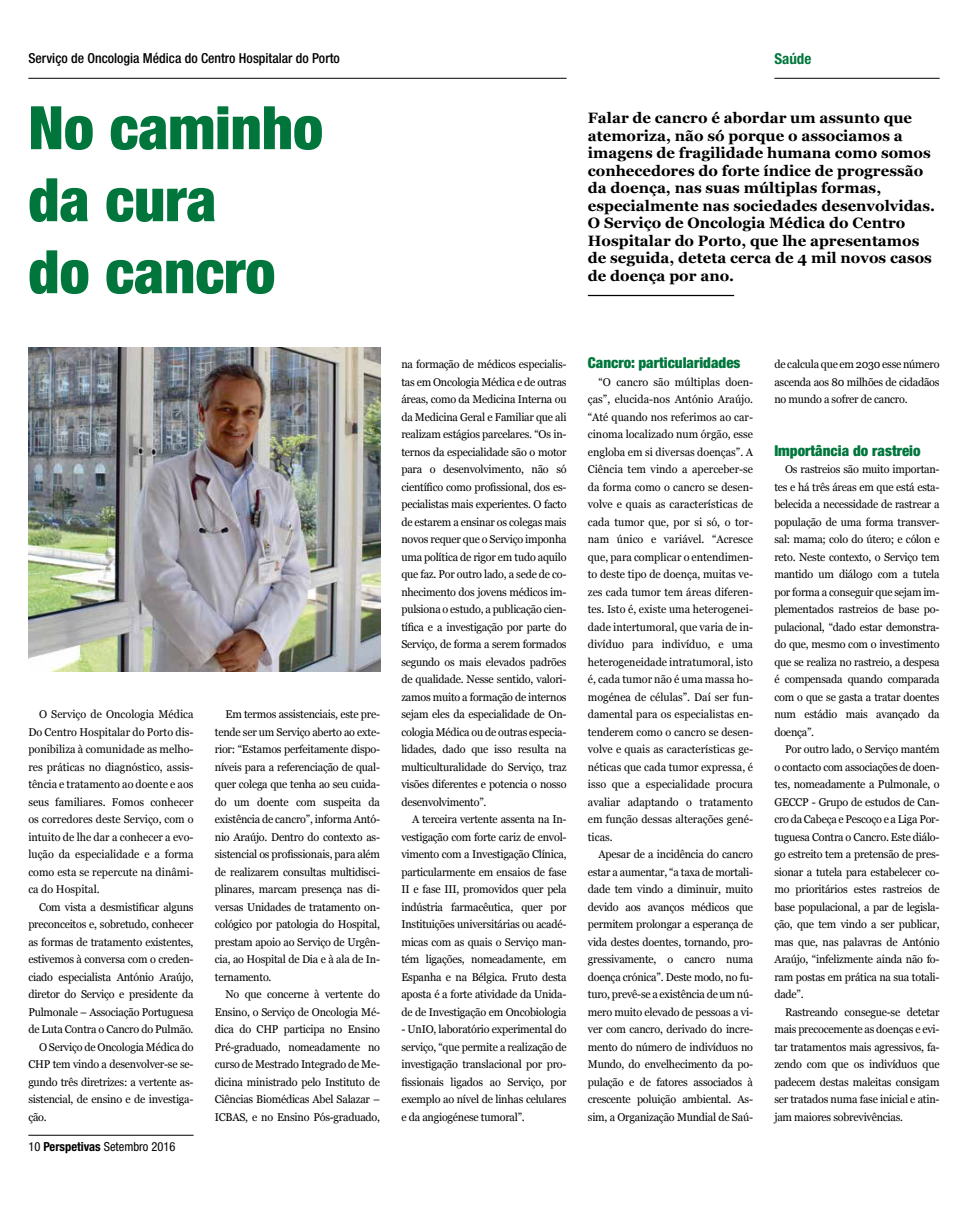
<style>
.page{position:relative;width:968px;height:1205px;background:#fff}
.page>*{position:absolute;margin:0;border:0;box-sizing:border-box;transform-origin:0 0}
.t1{font:900 condensed 60px/72px "Helvetica Neue LT Std";color:#00763c}
.t2{font:700 15px/17.5px "Georgia";color:#000}
.t3{font:900 condensed 15px "Helvetica Neue LT Std";color:#00763c}
.t4{font:700 condensed 15px "Helvetica Neue LT Std";color:#00763c}
.t5{font:500 condensed 13.75px "Helvetica Neue LT Std";color:#000}
.t6{font:condensed 12.5px "Helvetica Neue LT Std";color:#000}
.t7{font:11.25px/17.5px "Georgia";letter-spacing:-.02em;color:#000;text-align:justify;scale:.96 1}
.s1{font-weight:700}
</style>
<div class="page">
<hr style="left:774px;top:78px;width:165px;height:1px;background:#000">
<hr style="left:28px;top:78px;width:538px;height:1px;background:#000">
<hr style="left:28px;top:1135px;width:165px;height:1px;background:#000">
<hr style="left:587px;top:295px;width:147px;height:1px;background:#000">
<img style="left:28px;top:348px;width:352px;height:323px">
<p class="t5" style="left:28px;top:50px;width:313px">Serviço de Oncologia Médica do Centro Hospitalar do Porto</p>
<h1 class="t1" style="left:28px;top:91px;width:296px">No caminho da cura<br>do cancro</h1>
<h2 class="t4" style="left:774px;top:49px;width:38px">Saúde</h2>
<p class="t2" style="left:587px;top:108px;width:349px">Falar de cancro é abordar um assunto que atemoriza, não só porque o associamos a imagens de fragilidade humana como somos conhecedores do forte índice de progressão da doença, nas suas múltiplas formas, especialmente nas sociedades desenvolvidas.<br>O Serviço de Oncologia Médica do Centro Hospitalar do Porto, que lhe apresentamos de seguida, deteta cerca de 4 mil novos casos de doença por ano.</p>
<p class="t7" style="left:28px;top:705px;width:173px;text-indent:11px">O Serviço de Oncologia Médica Do Centro Hospitalar do Porto dis&shy;ponibiliza à comunidade as melho&shy;res práticas no diagnóstico, assis&shy;tência e tratamento ao doente e aos seus familiares. Fomos conhecer os corredores deste Serviço, com o intuito de lhe dar a conhecer a evo&shy;lução da especialidade e a forma como esta se repercute na dinâmi&shy;ca do Hospital.</p>
<p class="t7" style="left:39px;top:898px;width:162px">Com vista a desmistificar alguns</p>
<p class="t7" style="left:28px;top:915px;width:173px">preconceitos e, sobretudo, conhecer</p>
<p class="t7" style="left:28px;top:933px;width:173px">as formas de tratamento existentes,</p>
<p class="t7" style="left:28px;top:950px;width:173px">estivemos à conversa com o creden-</p>
<p class="t7" style="left:28px;top:968px;width:173px">ciado especialista António Araújo,</p>
<p class="t7" style="left:28px;top:985px;width:173px">diretor do Serviço e presidente da</p>
<p class="t7" style="left:28px;top:1003px;width:173px">Pulmonale – Associação Portuguesa</p>
<p class="t7" style="left:28px;top:1020px;width:173px">de Luta Contra o Cancro do Pulmão.</p>
<p class="t7" style="left:39px;top:1038px;width:162px">O Serviço de Oncologia Médica do</p>
<p class="t7" style="left:28px;top:1055px;width:173px">CHP tem vindo a desenvolver-se se-</p>
<p class="t7" style="left:28px;top:1073px;width:173px">gundo três diretrizes: a vertente as-</p>
<p class="t7" style="left:28px;top:1090px;width:173px">sistencial, de ensino e de investiga-</p>
<p class="t7" style="left:28px;top:1108px;width:21px">ção.</p>
<p class="t6" style="left:28px;top:1139px;width:148px">10 <span class="s1">Perspetivas</span> Setembro 2016</p>
<p class="t7" style="left:215px;top:705px;width:173px;text-indent:11px">Em termos assistenciais, este pre&shy;tende ser um Serviço aberto ao exte&shy;rior: “Estamos perfeitamente dispo&shy;níveis para a referenciação de qual&shy;quer colega que tenha ao seu cuida&shy;do um doente com suspeita da existência de cancro”, informa Antó&shy;nio Araújo. Dentro do contexto as&shy;sistencial os profissionais, para além de realizarem consultas multidisci&shy;plinares, marcam presença nas di&shy;versas Unidades de tratamento on&shy;cológico por patologia do Hospital, prestam apoio ao Serviço de Urgên&shy;cia, ao Hospital de Dia e à ala de In&shy;ternamento.</p>
<p class="t7" style="left:215px;top:985px;width:174px;text-indent:11px">No que concerne à vertente do Ensino, o Serviço de Oncologia Mé&shy;dica do CHP participa no Ensino Pré-graduado, nomeadamente no curso de Mestrado Integrado de Me&shy;dicina ministrado pelo Instituto de Ciências Biomédicas Abel Salazar – ICBAS, e no Ensino Pós-graduado,</p>
<p class="t7" style="left:401px;top:355px;width:174px">na formação de médicos especialis&shy;tas em Oncologia Médica e de outras áreas, como da Medicina Interna ou da Medicina Geral e Familiar que ali realizam estágios parcelares. “Os in&shy;ternos da especialidade são o motor para o desenvolvimento, não só científico como profissional, dos es&shy;pecialistas mais experientes. O facto de estarem a ensinar os colegas mais novos requer que o Serviço imponha uma política de rigor em tudo aquilo que faz. Por outro lado, a sede de co&shy;nhecimento dos jovens médicos im&shy;pulsiona o estudo, a publicação cien&shy;tífica e a investigação por parte do Serviço, de forma a serem formados segundo os mais elevados padrões de qualidade. Nesse sentido, valori&shy;zamos muito a formação de internos sejam eles da especialidade de On&shy;cologia Médica ou de outras especia&shy;lidades, dado que isso resulta na multiculturalidade do Serviço, traz visões diferentes e potencia o nosso desenvolvimento”.</p>
<p class="t7" style="left:401px;top:810px;width:174px;text-indent:11px">A terceira vertente assenta na In&shy;vestigação com forte cariz de envol&shy;vimento com a Investigação Clínica, particularmente em ensaios de fase II e fase III, promovidos quer pela indústria farmacêutica, quer por Instituições universitárias ou acadé&shy;micas com as quais o Serviço man&shy;tém ligações, nomeadamente, em Espanha e na Bélgica. Fruto desta aposta é a forte atividade da Unida&shy;de de Investigação em Oncobiologia</p>
<p class="t7" style="left:401px;top:1020px;width:174px">- UnIO, laboratório experimental do serviço, “que permite a realização de investigação translacional por pro&shy;fissionais ligados ao Serviço, por exemplo ao nível de linhas celulares e da angiogénese tumoral”.</p>
<h2 class="t3" style="left:587px;top:354px;width:154px">Cancro: particularidades</h2>
<p class="t7" style="left:587px;top:373px;width:173px;text-indent:11px">“O cancro são múltiplas doen&shy;ças”, elucida-nos António Araújo. “Até quando nos referimos ao car&shy;cinoma localizado num órgão, esse engloba em si diversas doenças”. A Ciência tem vindo a aperceber-se da forma como o cancro se desen&shy;volve e quais as características de cada tumor que, por si só, o tor&shy;nam único e variável. “Acresce que, para complicar o entendimen&shy;to deste tipo de doença, muitas ve&shy;zes cada tumor tem áreas diferen&shy;tes. Isto é, existe uma heterogenei&shy;dade intertumoral, que varia de in&shy;divíduo para indivíduo, e uma heterogeneidade intratumoral, isto é, cada tumor não é uma massa ho&shy;mogénea de células”. Daí ser fun&shy;damental para os especialistas en&shy;tenderem como o cancro se desen&shy;volve e quais as características ge&shy;néticas que cada tumor expressa, é isso que a especialidade procura avaliar adaptando o tratamento em função dessas alterações gené&shy;ticas.</p>
<p class="t7" style="left:587px;top:845px;width:174px;text-indent:11px">Apesar de a incidência do cancro estar a aumentar, “a taxa de mortali&shy;dade tem vindo a diminuir, muito devido aos avanços médicos que permitem prolongar a esperança de vida destes doentes, tornando, pro&shy;gressivamente, o cancro numa doença crónica”. Deste modo, no fu&shy;turo, prevê-se a existência de um nú&shy;mero muito elevado de pessoas a vi&shy;ver com cancro, derivado do incre&shy;mento do número de indivíduos no Mundo, do envelhecimento da po&shy;pulação e de fatores associados à crescente poluição ambiental. As&shy;sim, a Organização Mundial de Saú-</p>
<p class="t7" style="left:774px;top:355px;width:173px">de calcula que em 2030 esse número ascenda aos 80 milhões de cidadãos no mundo a sofrer de cancro.</p>
<h2 class="t3" style="left:774px;top:441px;width:148px">Importância do rastreio</h2>
<p class="t7" style="left:774px;top:460px;width:173px;text-indent:11px">Os rastreios são muito importan&shy;tes e há três áreas em que está esta&shy;belecida a necessidade de rastrear a população de uma forma transver&shy;sal: mama; colo do útero; e cólon e reto. Neste contexto, o Serviço tem mantido um diálogo com a tutela por forma a conseguir que sejam im&shy;plementados rastreios de base po&shy;pulacional, “dado estar demonstra&shy;do que, mesmo com o investimento que se realiza no rastreio, a despesa é compensada quando comparada com o que se gasta a tratar doentes num estádio mais avançado da doença”.</p>
<p class="t7" style="left:774px;top:740px;width:174px;text-indent:11px">Por outro lado, o Serviço mantém o contacto com associações de doen&shy;tes, nomeadamente a Pulmonale, o GECCP - Grupo de estudos de Can&shy;cro da Cabeça e Pescoço e a Liga Por&shy;tuguesa Contra o Cancro. Este diálo&shy;go estreito tem a pretensão de pres&shy;sionar a tutela para estabelecer co&shy;mo prioritários estes rastreios de base populacional, a par de legisla&shy;ção, que tem vindo a ser publicar, mas que, nas palavras de António Araújo, “infelizmente ainda não fo&shy;ram postas em prática na sua totali&shy;dade”.</p>
<p class="t7" style="left:774px;top:1003px;width:173px;text-indent:11px">Rastreando consegue-se detetar mais precocemente as doenças e evi&shy;tar tratamentos mais agressivos, fa&shy;zendo com que os indivíduos que padecem destas maleitas consigam ser tratados numa fase inicial e atin&shy;jam maiores sobrevivências.</p>
</div>
